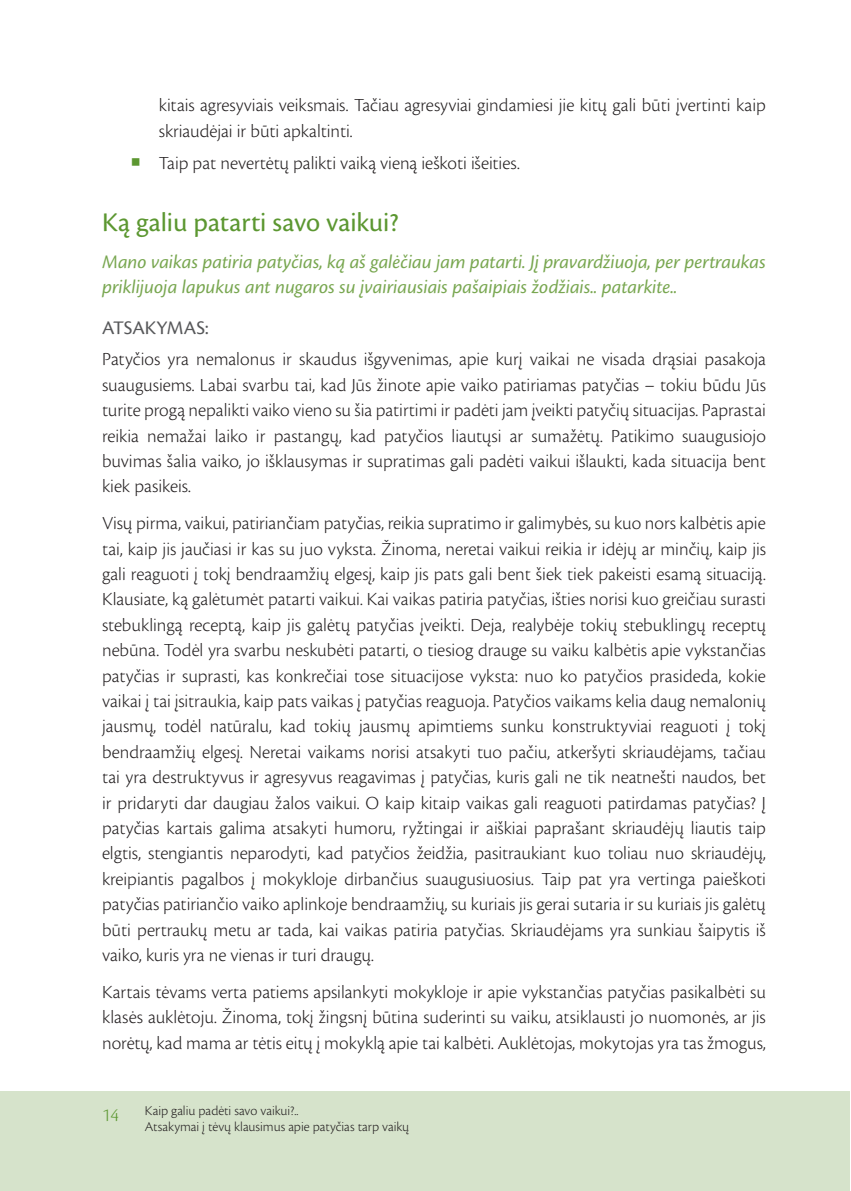
<style>
.page{position:relative;width:851px;height:1191px;background:#fff}
.page>*{position:absolute;margin:0;border:0;box-sizing:border-box;transform-origin:0 0}
.t1{font:28px "Cronos Pro";color:#5c9731}
.t2{font:italic 20px/25.4px "Cronos Pro";letter-spacing:-.005em;color:#79a751}
.t3{font:20px "Cronos Pro";color:#57585a}
.t4{font:300 19.2px/25.4px "Cronos Pro";letter-spacing:-.005em;color:#231f20;text-align:justify}
.t5{font:300 19.2px "Cronos Pro";color:#5c9731}
.t6{font:300 14px/16px "Cronos Pro";color:#231f20}
</style>
<div class="page">
<div style="left:0;top:1091px;width:849px;height:100px;background:#d6e3cb"></div>
<hr style="left:850px;top:0;width:1px;height:1091px;background:#f0f4eb">
<p class="t4" style="left:159px;top:92px;width:608px;line-height:26px">kitais agresyviais veiksmais. Tačiau agresyviai gindamiesi jie kitų gali būti įvertinti kaip skriaudėjai ir būti apkaltinti.</p>
<p class="t4" style="left:159px;top:150px;width:362px">Taip pat nevertėtų palikti vaiką vieną ieškoti išeities.</p>
<h1 class="t1" style="left:102px;top:206px;width:298px">Ką galiu patarti savo vaikui?</h1>
<p class="t2" style="left:102px;top:249px;width:665px">Mano vaikas patiria patyčias, ką aš galėčiau jam patarti. Jį pravardžiuoja, per pertraukas priklijuoja lapukus ant nugaros su įvairiausiais pašaipiais žodžiais.. patarkite..</p>
<p class="t3" style="left:102px;top:316px;width:108px">ATSAKYMAS:</p>
<p class="t4" style="left:102px;top:346px;width:665px">Patyčios yra nemalonus ir skaudus išgyvenimas, apie kurį vaikai ne visada drąsiai pasakoja suaugusiems. Labai svarbu tai, kad Jūs žinote apie vaiko patiriamas patyčias – tokiu būdu Jūs turite progą nepalikti vaiko vieno su šia patirtimi ir padėti jam įveikti patyčių situacijas. Paprastai reikia nemažai laiko ir pastangų, kad patyčios liautųsi ar sumažėtų. Patikimo suaugusiojo buvimas šalia vaiko, jo išklausymas ir supratimas gali padėti vaikui išlaukti, kada situacija bent kiek pasikeis.</p>
<p class="t4" style="left:102px;top:510px;width:665px">Visų pirma, vaikui, patiriančiam patyčias, reikia supratimo ir galimybės, su kuo nors kalbėtis apie tai, kaip jis jaučiasi ir kas su juo vyksta. Žinoma, neretai vaikui reikia ir idėjų ar minčių, kaip jis gali reaguoti į tokį bendraamžių elgesį, kaip jis pats gali bent šiek tiek pakeisti esamą situaciją.<br>Klausiate, ką galėtumėt patarti vaikui. Kai vaikas patiria patyčias, išties norisi kuo greičiau surasti stebuklingą receptą, kaip jis galėtų patyčias įveikti. Deja, realybėje tokių stebuklingų receptų nebūna. Todėl yra svarbu neskubėti patarti, o tiesiog drauge su vaiku kalbėtis apie vykstančias patyčias ir suprasti, kas konkrečiai tose situacijose vyksta: nuo ko patyčios prasideda, kokie vaikai į tai įsitraukia, kaip pats vaikas į patyčias reaguoja. Patyčios vaikams kelia daug nemalonių jausmų, todėl natūralu, kad tokių jausmų apimtiems sunku konstruktyviai reaguoti į tokį bendraamžių elgesį. Neretai vaikams norisi atsakyti tuo pačiu, atkeršyti skriaudėjams, tačiau tai yra destruktyvus ir agresyvus reagavimas į patyčias, kuris gali ne tik neatnešti naudos, bet ir pridaryti dar daugiau žalos vaikui. O kaip kitaip vaikas gali reaguoti patirdamas patyčias? Į patyčias kartais galima atsakyti humoru, ryžtingai ir aiškiai paprašant skriaudėjų liautis taip elgtis, stengiantis neparodyti, kad patyčios žeidžia, pasitraukiant kuo toliau nuo skriaudėjų, kreipiantis pagalbos į mokykloje dirbančius suaugusiuosius. Taip pat yra vertinga paieškoti patyčias patiriančio vaiko aplinkoje bendraamžių, su kuriais jis gerai sutaria ir su kuriais jis galėtų būti pertraukų metu ar tada, kai vaikas patiria patyčias. Skriaudėjams yra sunkiau šaipytis iš vaiko, kuris yra ne vienas ir turi draugų.</p>
<p class="t4" style="left:102px;top:979px;width:665px">Kartais tėvams verta patiems apsilankyti mokykloje ir apie vykstančias patyčias pasikalbėti su klasės auklėtoju. Žinoma, tokį žingsnį būtina suderinti su vaiku, atsiklausti jo nuomonės, ar jis norėtų, kad mama ar tėtis eitų į mokyklą apie tai kalbėti. Auklėtojas, mokytojas yra tas žmogus,</p>
<p class="t5" style="left:102px;top:1104px;width:18px">14</p>
<p class="t6" style="left:145px;top:1102px;width:266px">Kaip galiu padėti savo vaikui?..<br>Atsakymai į tėvų klausimus apie patyčias tarp vaikų</p>
</div>
